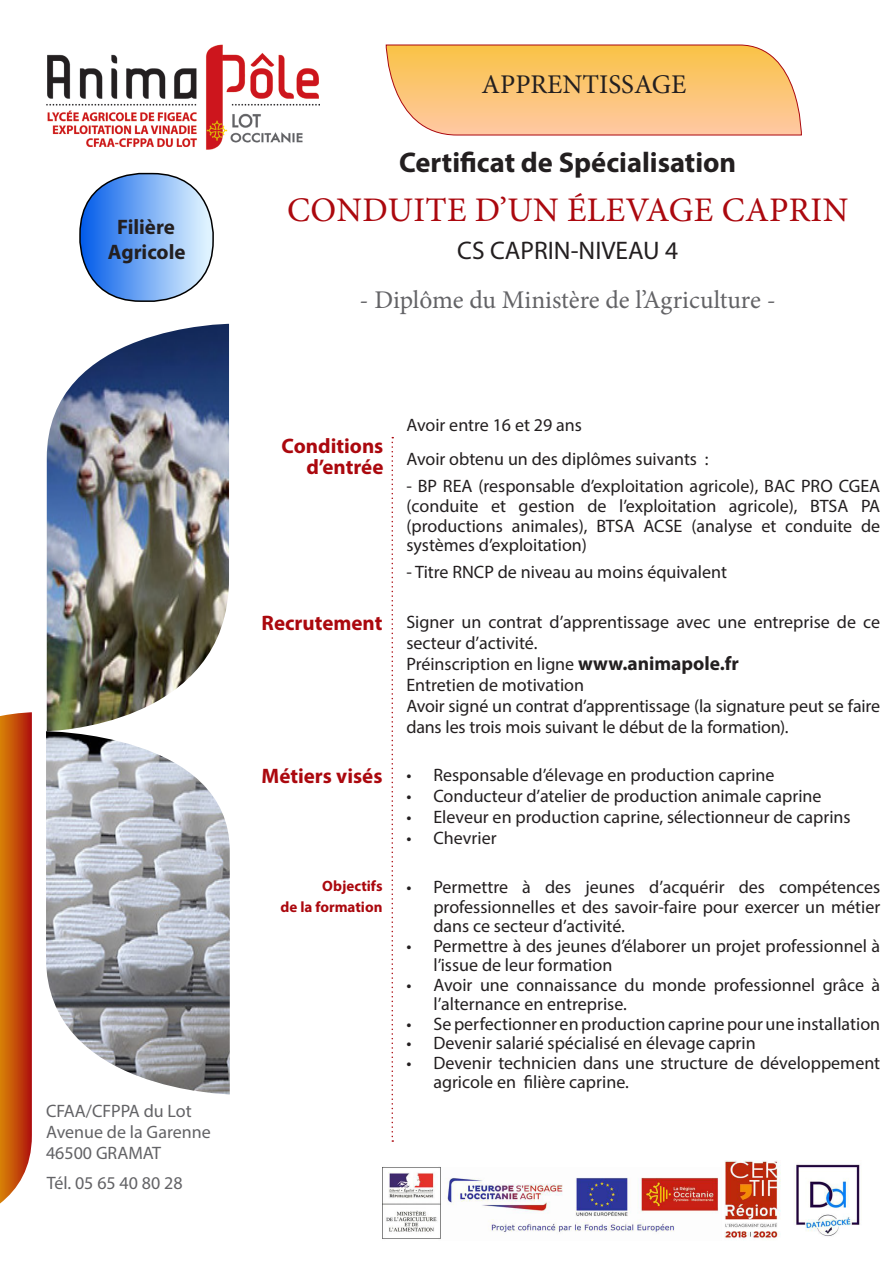
<style>
.page{position:relative;width:893px;height:1263px;background:#fff}
.page>*{position:absolute;margin:0;border:0;box-sizing:border-box;transform-origin:0 0}
.t1{font:34.5px "Minion Pro";letter-spacing:.01em;color:#ab080e}
.t2{font:700 28.5px "Myriad Pro";color:#231f20}
.t3{font:27px "Minion Pro";color:#231f20}
.t4{font:25.5px "Minion Pro";letter-spacing:-.005em;color:#636366}
.t5{font:25.5px "Myriad Pro";color:#231f20}
.t6{font:700 21px "Myriad Pro";color:#ab080e}
.t7{font:700 21px/25.2px "Myriad Pro";color:#231f20;text-align:center}
.t8{font:18px/19.5px "Myriad Pro";color:#231f20}
.t9{font:18px "Myriad Pro";color:#636366}
.t10{font:700 15px "Myriad Pro";color:#ab080e}
.s1{font-weight:700;font-size:19.5px}
</style>
<div class="page">
<svg style="left:0;top:712px;width:32px;height:491px;background:#c65314"></svg>
<img style="left:46px;top:324px;width:183px;height:407px">
<svg style="left:46px;top:731px;width:184px;height:363px;background:#b1b4bb"></svg>
<svg style="left:391px;top:437px;width:2px;height:705px"></svg>
<img style="left:47px;top:45px;width:273px;height:105px">
<svg style="left:80px;top:174px;width:133px;height:127px"></svg>
<div style="left:79px;top:173px;width:135px;height:129px;border:2px solid #000;border-radius:61px"></div>
<svg style="left:385px;top:44px;width:417px;height:92px;background:#fac57c"></svg>
<img style="left:382px;top:1160px;width:478px;height:79px">
<p class="t7" style="left:108px;top:214px;width:79px">Filière<br>Agricole</p>
<p class="t9" style="left:46px;top:1099px;width:147px">CFAA/CFPPA du Lot</p>
<p class="t9" style="left:46px;top:1120px;width:166px">Avenue de la Garenne</p>
<p class="t9" style="left:46px;top:1141px;width:117px">46500 GRAMAT</p>
<p class="t9" style="left:47px;top:1171px;width:137px">Tél. 05 65 40 80 28</p>
<p class="t3" style="left:482px;top:67px;width:206px">APPRENTISSAGE</p>
<p class="t2" style="left:399px;top:144px;width:339px">Certificat de Spécialisation</p>
<p class="t1" style="left:287px;top:187px;width:563px">CONDUITE D’UN ÉLEVAGE CAPRIN</p>
<p class="t5" style="left:457px;top:235px;width:222px">CS CAPRIN-NIVEAU 4</p>
<p class="t4" style="left:360px;top:283px;width:418px">- Diplôme du Ministère de l’Agriculture -</p>
<p class="t6" style="left:282px;top:432px;width:103px">Conditions</p>
<p class="t6" style="left:306px;top:453px;width:79px">d’entrée</p>
<p class="t8" style="left:406px;top:415px;width:177px">Avoir entre 16 et 29 ans</p>
<p class="t8" style="left:406px;top:449px;width:304px">Avoir obtenu un des diplômes suivants :</p>
<p class="t8" style="left:406px;top:476px;width:475px;text-align:justify">- BP REA (responsable d’exploitation agricole), BAC PRO CGEA (conduite et gestion de l’exploitation agricole), BTSA PA (productions animales), BTSA ACSE (analyse et conduite de systèmes d’exploitation)</p>
<p class="t8" style="left:406px;top:562px;width:322px">- Titre RNCP de niveau au moins équivalent</p>
<p class="t6" style="left:262px;top:609px;width:122px">Recrutement</p>
<p class="t8" style="left:406px;top:611px;width:475px;line-height:21px">Signer un contrat d’apprentissage avec une entreprise de ce secteur d’activité.</p>
<p class="t8" style="left:406px;top:654px;width:334px">Préinscription en ligne <span class="s1">www.animapole.fr</span></p>
<p class="t8" style="left:406px;top:675px;width:179px">Entretien de motivation</p>
<p class="t8" style="left:406px;top:695px;width:475px;line-height:21px">Avoir signé un contrat d’apprentissage (la signature peut se faire dans les trois mois suivant le début de la formation).</p>
<p class="t6" style="left:261px;top:762px;width:123px">Métiers visés</p>
<p class="t8" style="left:406px;top:764px;width:370px">• Responsable d’élevage en production caprine</p>
<p class="t8" style="left:406px;top:785px;width:417px">• Conducteur d’atelier de production animale caprine</p>
<p class="t8" style="left:406px;top:806px;width:446px">• Eleveur en production caprine, sélectionneur de caprins</p>
<p class="t8" style="left:406px;top:827px;width:92px">• Chevrier</p>
<p class="t10" style="left:322px;top:876px;width:62px">Objectifs</p>
<p class="t10" style="left:280px;top:897px;width:104px">de la formation</p>
<p class="t8" style="left:433px;top:877px;width:448px;text-align:justify;text-indent:-27px">• Permettre à des jeunes d’acquérir des compétences professionnelles et des savoir-faire pour exercer un métier dans ce secteur d’activité.</p>
<p class="t8" style="left:433px;top:936px;width:448px;text-indent:-27px">• Permettre à des jeunes d’élaborer un projet professionnel à l’issue de leur formation</p>
<p class="t8" style="left:433px;top:975px;width:448px;text-indent:-27px">• Avoir une connaissance du monde professionnel grâce à l’alternance en entreprise.</p>
<p class="t8" style="left:406px;top:1014px;width:475px">• Se perfectionner en production caprine pour une installation</p>
<p class="t8" style="left:406px;top:1033px;width:351px">• Devenir salarié spécialisé en élevage caprin</p>
<p class="t8" style="left:433px;top:1053px;width:448px;text-indent:-27px">• Devenir technicien dans une structure de développement agricole en filière caprine.</p>
</div>
